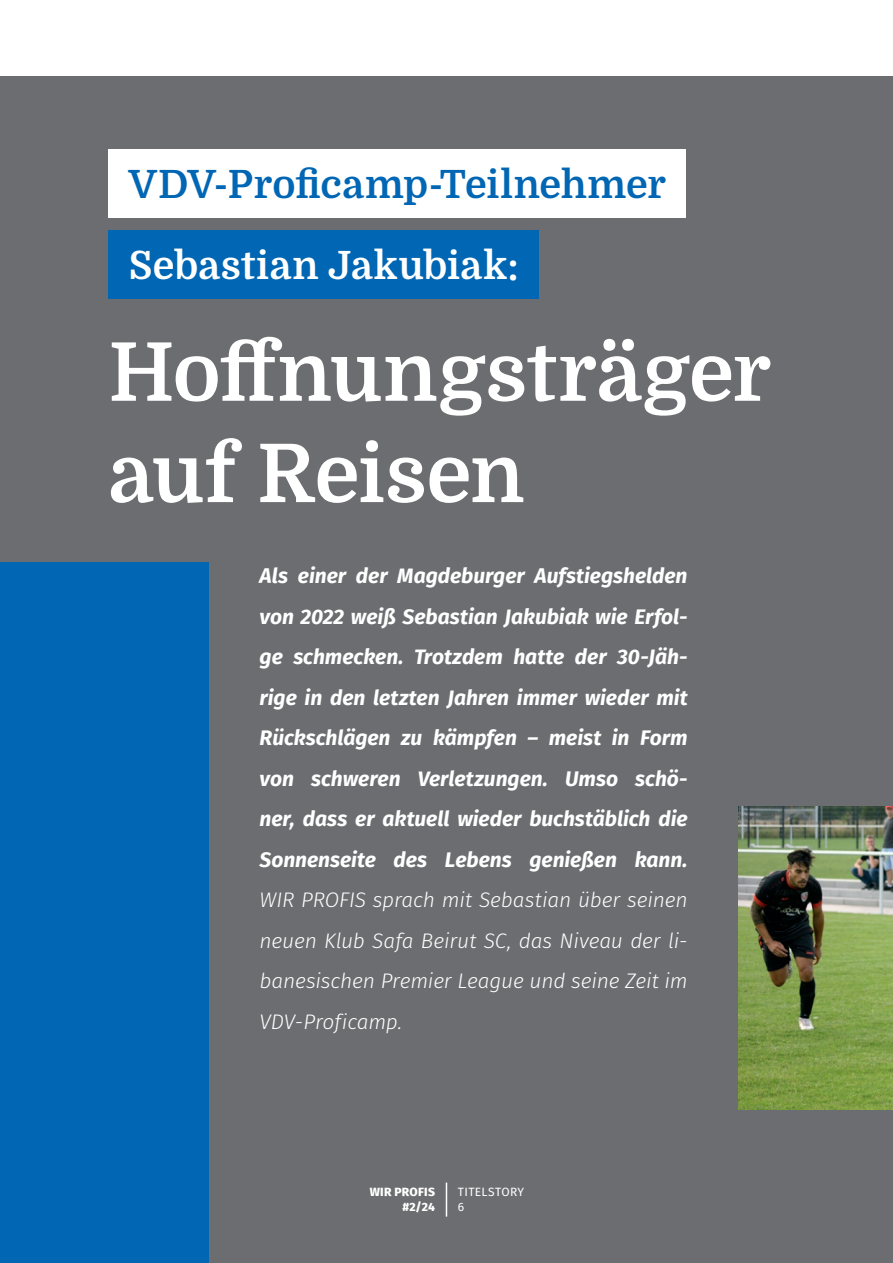
<style>
.page{position:relative;width:893px;height:1263px;background:#fff}
.page>*{position:absolute;margin:0;border:0;box-sizing:border-box;transform-origin:0 0}
.t1{font:700 81px/101.4px "Domine";letter-spacing:-.005em;color:#fff}
.t2{font:700 39px "Domine";letter-spacing:-.005em;color:#0166b3}
.t3{font:700 39px "Domine";letter-spacing:.015em;color:#fff}
.t4{font:italic 700 21px/40.5px "Fira Sans";color:#fff;text-align:justify}
.t5{font:italic 300 21px/40.5px "Fira Sans";letter-spacing:-.01em;color:#fff;text-align:justify}
.t6{font:800 12px/15px "Fira Sans";letter-spacing:.025em;color:#fff;text-align:right}
.t7{font:12px/15px "Fira Sans";letter-spacing:.025em;color:#fff}
</style>
<div class="page">
<div style="left:0;top:77px;width:893px;height:1186px;background:#6c6d70"></div>
<hr style="left:446px;top:1182px;width:1px;height:34px;background:#fff">
<div style="left:108px;top:149px;width:578px;height:69px;background:#fff"></div>
<div style="left:108px;top:231px;width:431px;height:68px;background:#0166b3"></div>
<div style="left:0;top:563px;width:209px;height:700px;background:#0166b3"></div>
<img style="left:739px;top:806px;width:154px;height:304px">
<h2 class="t2" style="left:129px;top:163px;width:539px">VDV-Proficamp-Teilnehmer</h2>
<h2 class="t3" style="left:129px;top:244px;width:391px">Sebastian Jakubiak:</h2>
<h1 class="t1" style="left:108px;top:323px;width:664px">Hoffnungsträger auf Reisen</h1>
<p class="t4" style="left:260px;top:554px;width:429px">Als einer der Magdeburger Aufstiegshelden von 2022 weiß Sebastian Jakubiak wie Erfol&shy;ge schmecken. Trotzdem hatte der 30-Jäh&shy;rige in den letzten Jahren immer wieder mit Rückschlägen zu kämpfen – meist in Form von schweren Verletzungen. Umso schö&shy;ner, dass er aktuell wieder buchstäblich die Sonnenseite des Lebens genießen kann.</p>
<p class="t5" style="left:260px;top:880px;width:429px">WIR PROFIS sprach mit Sebastian über seinen neuen Klub Safa Beirut SC, das Niveau der li&shy;banesischen Premier League und seine Zeit im VDV-Proficamp.</p>
<p class="t6" style="left:370px;top:1183px;width:67px">WIR PROFIS #2/24</p>
<p class="t7" style="left:458px;top:1185px;width:68px">TITELSTORY<br>6</p>
</div>
